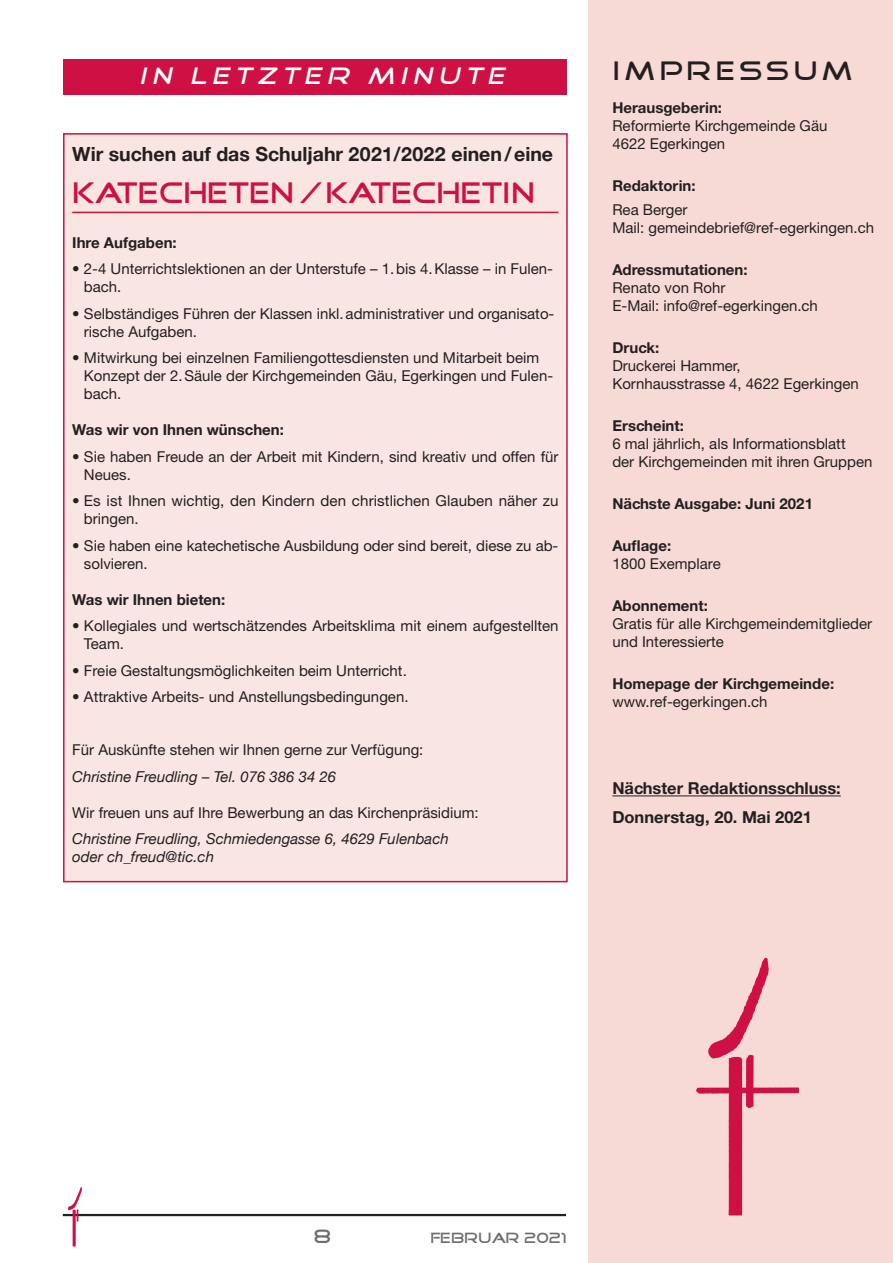
<style>
.page{position:relative;width:893px;height:1263px;background:#fff}
.page>*{position:absolute;margin:0;border:0;box-sizing:border-box;transform-origin:0 0}
.t1{font:30px "Good Times";color:#cf1045}
.t2{font:27px "Good Times";letter-spacing:.16em;color:#231f20}
.t3{font:italic 24px "Good Times";color:#fff}
.t4{font:700 19.5px "Helvetica Neue";color:#231f20}
.t5{font:19.5px "Good Times";color:#6c6d70}
.t6{font:700 16.5px/28.5px "Helvetica Neue CE";color:#231f20}
.t7{font:15px/18px "Helvetica Neue";color:#231f20}
.t8{font:700 15px "Helvetica Neue CE";color:#231f20}
.t9{font:italic 15px/18px "Helvetica Neue";color:#231f20}
.t10{font:700 15px "Helvetica Neue";color:#231f20}
.t11{font:15px "Good Times";color:#6c6d70}
</style>
<div class="page">
<div style="left:63px;top:133px;width:505px;height:749px;background:#f9e5e2;border:2px solid #cf1045"></div>
<div style="left:64px;top:60px;width:503px;height:35px;background:#cf1045"></div>
<hr style="left:63px;top:1214px;width:503px;height:2px;background:#231f20">
<div style="left:588px;top:0;width:305px;height:1263px;background:#f7dad6"></div>
<hr style="left:612px;top:795px;width:229px;height:1px;background:#231f20">
<img style="left:696px;top:957px;width:104px;height:259px">
<img style="left:65px;top:1186px;width:25px;height:60px">
<hr style="left:72px;top:212px;width:486px;height:1px;background:#cf1045">
<h3 class="t3" style="left:139px;top:64px;width:372px">IN LETZtER MINUTE</h3>
<h3 class="t4" style="left:72px;top:138px;width:482px">Wir suchen auf das Schuljahr 2021/2022 einen/eine</h3>
<h1 class="t1" style="left:72px;top:179px;width:465px">KATECHETEN/KATECHETIN</h1>
<p class="t10" style="left:72px;top:230px;width:106px">Ihre Aufgaben:</p>
<p class="t7" style="left:84px;top:260px;width:471px;text-indent:-12px">• 2-4 Unterrichtslektionen an der Unterstufe – 1.bis 4.Klasse – in Fulen&shy;bach.</p>
<p class="t7" style="left:84px;top:304px;width:472px;text-indent:-12px">• Selbständiges Führen der Klassen inkl.administrativer und organisato&shy;rische Aufgaben.</p>
<p class="t7" style="left:84px;top:349px;width:471px;text-indent:-12px">• Mitwirkung bei einzelnen Familiengottesdiensten und Mitarbeit beim<br>Konzept der 2.Säule der Kirchgemeinden Gäu, Egerkingen und Fulen&shy;bach.</p>
<p class="t10" style="left:72px;top:418px;width:213px">Was wir von Ihnen wünschen:</p>
<p class="t7" style="left:84px;top:447px;width:476px;text-indent:-12px">• Sie haben Freude an der Arbeit mit Kindern, sind kreativ und offen für<br>Neues.</p>
<p class="t7" style="left:84px;top:492px;width:476px;text-indent:-12px">• Es ist Ihnen wichtig, den Kindern den christlichen Glauben näher zu bringen.</p>
<p class="t7" style="left:84px;top:536px;width:476px;text-indent:-12px">• Sie haben eine katechetische Ausbildung oder sind bereit, diese zu ab&shy;solvieren.</p>
<p class="t10" style="left:72px;top:588px;width:155px">Was wir Ihnen bieten:</p>
<p class="t7" style="left:84px;top:617px;width:476px;text-indent:-12px">• Kollegiales und wertschätzendes Arbeitsklima mit einem aufgestellten<br>Team.</p>
<p class="t7" style="left:72px;top:661px;width:336px">• Freie Gestaltungsmöglichkeiten beim Unterricht.</p>
<p class="t7" style="left:72px;top:688px;width:338px">• Attraktive Arbeits- und Anstellungsbedingungen.</p>
<p class="t7" style="left:72px;top:741px;width:353px">Für Auskünfte stehen wir Ihnen gerne zur Verfügung:</p>
<p class="t9" style="left:72px;top:768px;width:265px">Christine Freudling – Tel. 076 386 34 26</p>
<p class="t7" style="left:72px;top:803px;width:408px">Wir freuen uns auf Ihre Bewerbung an das Kirchenpräsidium:</p>
<p class="t9" style="left:72px;top:831px;width:378px">Christine Freudling, Schmiedengasse 6, 4629 Fulenbach oder ch_freud@tic.ch</p>
<h2 class="t2" style="left:612px;top:58px;width:242px">IMPRESSUM</h2>
<p class="t8" style="left:612px;top:99px;width:111px">Herausgeberin:</p>
<p class="t7" style="left:612px;top:117px;width:217px">Reformierte Kirchgemeinde Gäu<br>4622 Egerkingen</p>
<p class="t8" style="left:612px;top:177px;width:85px">Redaktorin:</p>
<p class="t7" style="left:612px;top:201px;width:263px">Rea Berger<br>Mail: gemeindebrief@ref-egerkingen.ch</p>
<p class="t8" style="left:612px;top:261px;width:137px">Adressmutationen:</p>
<p class="t7" style="left:612px;top:279px;width:207px">Renato von Rohr<br>E-Mail: info@ref-egerkingen.ch</p>
<p class="t8" style="left:612px;top:339px;width:48px">Druck:</p>
<p class="t7" style="left:612px;top:357px;width:248px">Druckerei Hammer,<br>Kornhausstrasse 4, 4622 Egerkingen</p>
<p class="t8" style="left:612px;top:417px;width:73px">Erscheint:</p>
<p class="t7" style="left:612px;top:435px;width:262px">6 mal jährlich, als Informationsblatt<br>der Kirchgemeinden mit ihren Gruppen</p>
<p class="t8" style="left:612px;top:495px;width:202px">Nächste Ausgabe: Juni 2021</p>
<p class="t8" style="left:612px;top:537px;width:60px">Auflage:</p>
<p class="t7" style="left:612px;top:555px;width:110px">1800 Exemplare</p>
<p class="t8" style="left:612px;top:597px;width:97px">Abonnement:</p>
<p class="t7" style="left:612px;top:615px;width:261px">Gratis für alle Kirchgemeindemitglieder und Interessierte</p>
<p class="t8" style="left:612px;top:675px;width:223px">Homepage der Kirchgemeinde:</p>
<p class="t7" style="left:612px;top:693px;width:157px">www.ref-egerkingen.ch</p>
<p class="t6" style="left:612px;top:774px;width:230px">Nächster Redaktionsschluss:<br>Donnerstag, 20. Mai 2021</p>
<h3 class="t5" style="left:314px;top:1227px;width:19px">8</h3>
<p class="t11" style="left:431px;top:1231px;width:138px">FEBRUAR 2021</p>
</div>
